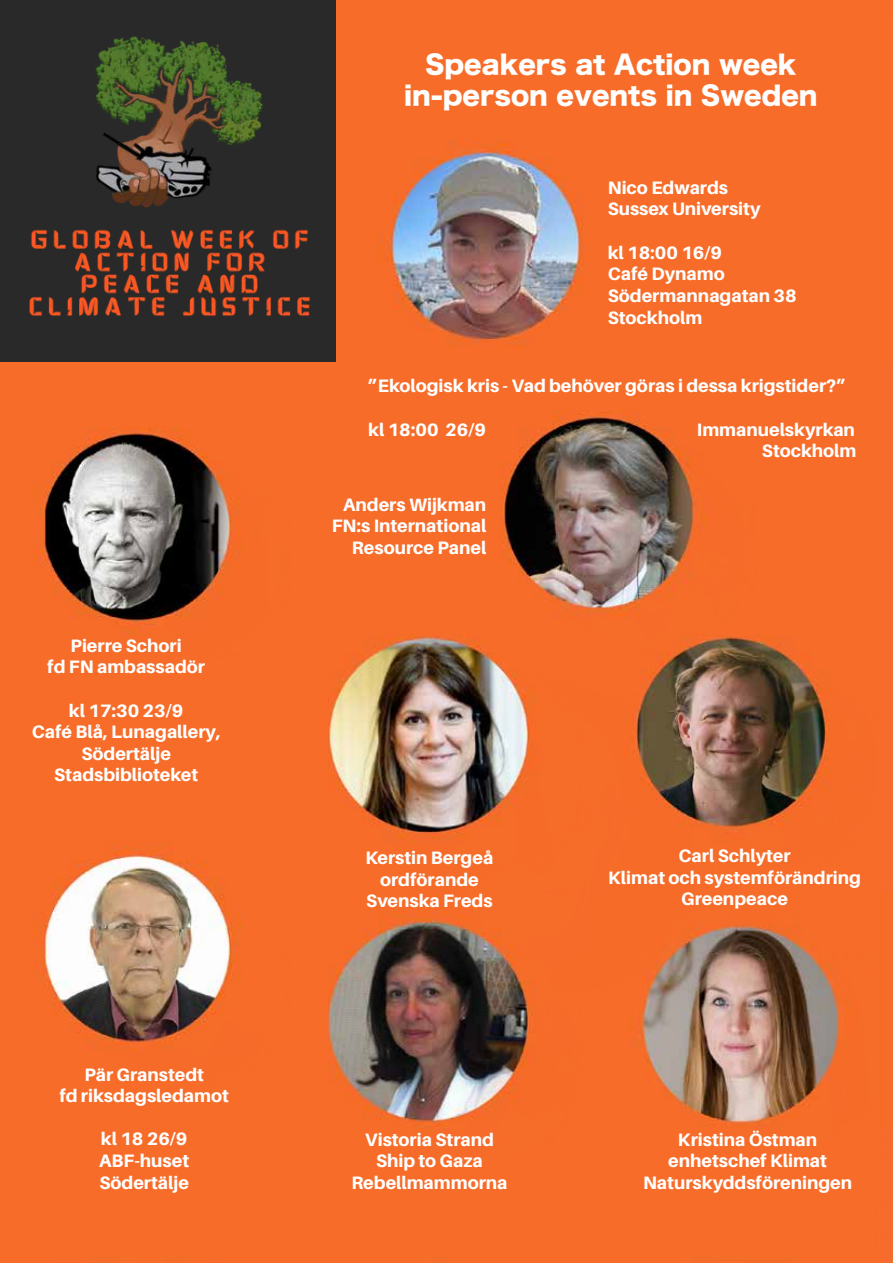
<style>
.page{position:relative;width:893px;height:1263px;background:#fff}
.page>*{position:absolute;margin:0;border:0;box-sizing:border-box;transform-origin:0 0}
.t1{font:128.85px "Canva Sans";color:#fff}
.t2{font:25.5px/30.6px "Hira Kaku Std N W8";color:#fff;text-align:center}
.t3{font:800 18px/21.6px "Aileron";color:#fff;text-align:center}
</style>
<div class="page">
<img style="left:336px;top:20px;width:557px;height:341px">
<img style="left:0;top:361px;width:893px;height:902px">
<img style="left:0;top:0;width:336px;height:357px">
<img style="left:612px;top:893px;width:281px;height:234px">
<p class="t3" style="left:47px;top:635px;width:159px">Pierre Schori<br>fd FN ambassadör</p>
<p class="t3" style="left:32px;top:699px;width:190px">kl 17:30 23/9<br>Café Blå, Lunagallery,<br>Södertälje<br>Stadsbiblioteket</p>
<p class="t3" style="left:59px;top:1063px;width:171px">Pär Granstedt<br>fd riksdagsledamot</p>
<p class="t3" style="left:99px;top:1128px;width:92px;text-align:justify">kl 18 26/9<br>ABF-huset Södertälje</p>
<h2 class="t2" style="left:404px;top:50px;width:415px">Speakers at Action week in-person events in Sweden</h2>
<p class="t3" style="left:608px;top:177px;width:154px;text-align:left">Nico Edwards<br>Sussex University</p>
<p class="t3" style="left:608px;top:242px;width:190px;text-align:left">kl 18:00 16/9<br>Café Dynamo<br>Södermannagatan 38<br>Stockholm</p>
<h1 class="t1" style="left:412px;top:273px;width:491px">ACTION</h1>
<p class="t3" style="left:368px;top:375px;width:479px">”Ekologisk kris - Vad behöver göras i dessa krigstider?”</p>
<p class="t3" style="left:368px;top:419px;width:119px">kl 18:00 26/9</p>
<p class="t3" style="left:697px;top:419px;width:161px;text-align:right">Immanuelskyrkan<br>Stockholm</p>
<p class="t3" style="left:332px;top:494px;width:156px;text-align:right">Anders Wijkman<br>FN:s International<br>Resource Panel</p>
<p class="t3" style="left:366px;top:847px;width:129px">Kerstin Bergeå ordförande<br>Svenska Freds</p>
<p class="t3" style="left:351px;top:1128px;width:158px">Vistoria Strand<br>Ship to Gaza<br>Rebellmammorna</p>
<p class="t3" style="left:608px;top:845px;width:254px">Carl Schlyter<br>Klimat och systemförändring<br>Greenpeace</p>
<p class="t3" style="left:643px;top:1128px;width:211px">Kristina Östman enhetschef Klimat<br>Naturskyddsföreningen</p>
</div>
